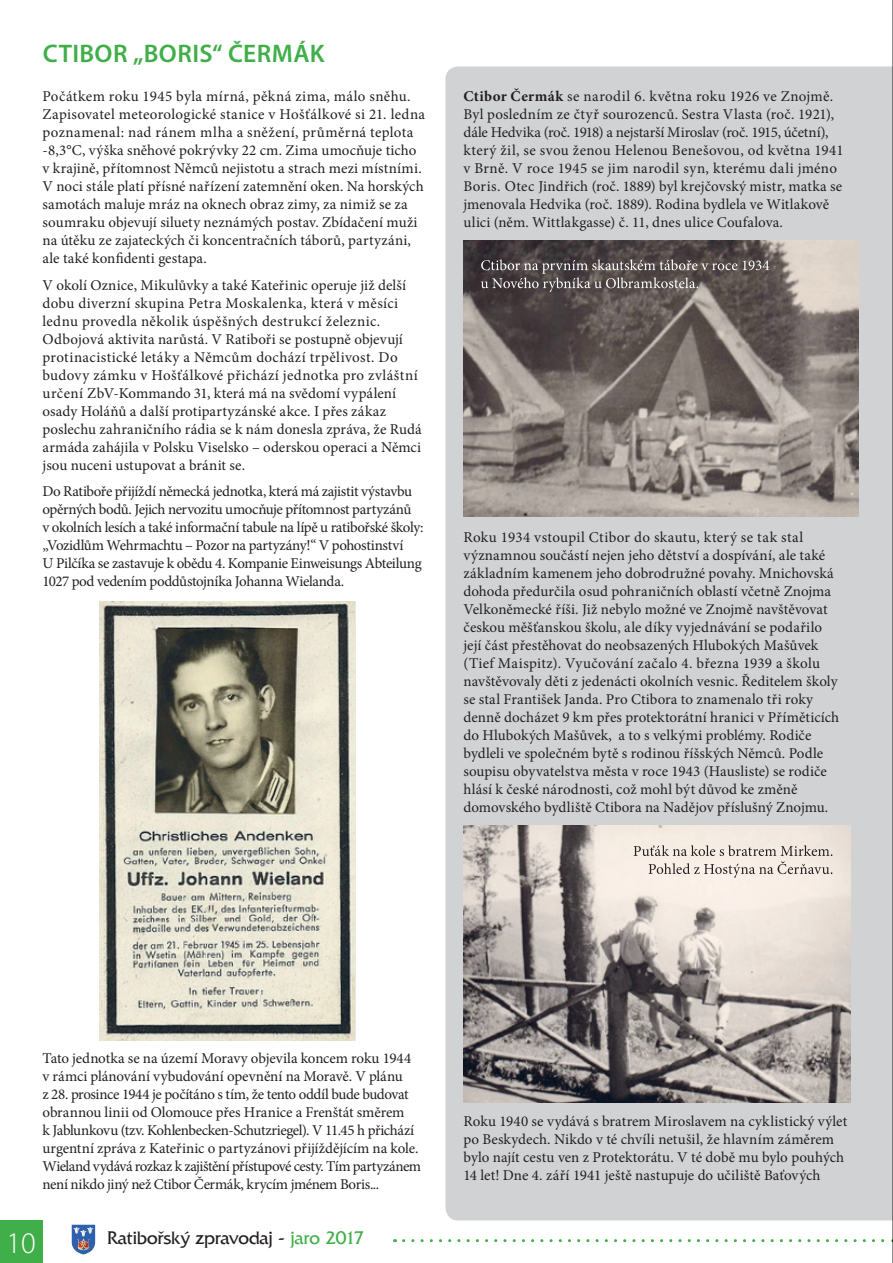
<style>
.page{position:relative;width:893px;height:1263px;background:#fff}
.page>*{position:absolute;margin:0;border:0;box-sizing:border-box;transform-origin:0 0}
.t1{font:300 30px "Myriad Pro";color:#fff}
.t2{font:600 25.5px "Myriad Pro";letter-spacing:.015em;color:#40ae49}
.t3{font:18.9px "France";letter-spacing:-.015em;color:#231f20}
.t4{font:15px/18px "Minion Pro";letter-spacing:.005em;color:#231f20}
.t5{font:15px/18px "Minion Pro";letter-spacing:-.015em;color:#231f20}
.t6{font:15px/18px "Minion Pro";letter-spacing:-.025em;color:#231f20}
.s1{font-weight:700}
.s2{color:#40ae49}
</style>
<div class="page">
<svg style="left:72px;top:1225px;width:23px;height:29px"></svg>
<div style="left:0;top:1220px;width:43px;height:43px;background:#40ae49"></div>
<svg style="left:404px;top:1239px;width:488px;height:3px"></svg>
<div style="left:445px;top:66px;width:447px;height:1154px;background:#d1d2d4"></div>
<img style="left:99px;top:601px;width:255px;height:439px">
<hr style="left:892px;top:0;width:1px;height:1263px;background:#231f20">
<img style="left:463px;top:240px;width:395px;height:277px">
<img style="left:463px;top:826px;width:387px;height:276px">
<svg style="left:481px;top:259px;width:288px;height:33px"></svg>
<svg style="left:634px;top:845px;width:198px;height:33px"></svg>
<h2 class="t2" style="left:43px;top:37px;width:283px">CTIBOR „BORIS“ ČERMÁK</h2>
<p class="t4" style="left:43px;top:88px;width:384px">Počátkem roku 1945 byla mírná, pěkná zima, málo sněhu.<br>Zapisovatel meteorologické stanice v Hošťálkové si 21. ledna poznamenal: nad ránem mlha a sněžení, průměrná teplota -8,3°C, výška sněhové pokrývky 22 cm. Zima umocňuje ticho v krajině, přítomnost Němců nejistotu a strach mezi místními.<br>V noci stále platí přísné nařízení zatemnění oken. Na horských samotách maluje mráz na oknech obraz zimy, za nimiž se za soumraku objevují siluety neznámých postav. Zbídačení muži na útěku ze zajateckých či koncentračních táborů, partyzáni, ale také konfidenti gestapa.</p>
<p class="t4" style="left:43px;top:276px;width:381px">V okolí Oznice, Mikulůvky a také Kateřinic operuje již delší dobu diverzní skupina Petra Moskalenka, která v měsíci lednu provedla několik úspěšných destrukcí železnic.<br>Odbojová aktivita narůstá. V Ratiboři se postupně objevují protinacistické letáky a Němcům dochází trpělivost. Do budovy zámku v Hošťálkové přichází jednotka pro zvláštní určení ZbV-Kommando 31, která má na svědomí vypálení osady Holáňů a další protipartyzánské akce. I přes zákaz poslechu zahraničního rádia se k nám donesla zpráva, že Rudá armáda zahájila v Polsku Viselsko – oderskou operaci a Němci jsou nuceni ustupovat a bránit se.</p>
<p class="t6" style="left:43px;top:483px;width:383px">Do Ratiboře přijíždí německá jednotka, která má zajistit výstavbu opěrných bodů. Jejich nervozitu umocňuje přítomnost partyzánů<br>v okolních lesích a také informační tabule na lípě u ratibořské školy: „Vozidlům Wehrmachtu – Pozor na partyzány!“ V pohostinství<br>U Pilčíka se zastavuje k obědu 4. Kompanie Einweisungs Abteilung 1027 pod vedením poddůstojníka Johanna Wielanda.</p>
<p class="t4" style="left:463px;top:88px;width:382px"><span class="s1">Ctibor Čermák</span> se narodil 6. května roku 1926 ve Znojmě.<br>Byl posledním ze čtyř sourozenců. Sestra Vlasta (roč. 1921), dále Hedvika (roč. 1918) a nejstarší Miroslav (roč. 1915, účetní), který žil, se svou ženou Helenou Benešovou, od května 1941 v Brně. V roce 1945 se jim narodil syn, kterému dali jméno Boris. Otec Jindřich (roč. 1889) byl krejčovský mistr, matka se jmenovala Hedvika (roč. 1889). Rodina bydlela ve Witlakově ulici (něm. Wittlakgasse) č. 11, dnes ulice Coufalova.</p>
<p class="t4" style="left:463px;top:528px;width:377px">Roku 1934 vstoupil Ctibor do skautu, který se tak stal významnou součástí nejen jeho dětství a dospívání, ale také základním kamenem jeho dobrodružné povahy. Mnichovská dohoda předurčila osud pohraničních oblastí včetně Znojma Velkoněmecké říši. Již nebylo možné ve Znojmě navštěvovat českou měšťanskou školu, ale díky vyjednávání se podařilo její část přestěhovat do neobsazených Hlubokých Mašůvek (Tief Maispitz). Vyučování začalo 4. března 1939 a školu navštěvovaly děti z jedenácti okolních vesnic. Ředitelem školy se stal František Janda. Pro Ctibora to znamenalo tři roky denně docházet 9 km přes protektorátní hranici v Příměticích do Hlubokých Mašůvek, a to s velkými problémy. Rodiče bydleli ve společném bytě s rodinou říšských Němců. Podle soupisu obyvatelstva města v roce 1943 (Hausliste) se rodiče hlásí k české národnosti, což mohl být důvod ke změně domovského bydliště Ctibora na Nadějov příslušný Znojmu.</p>
<p class="t5" style="left:43px;top:1049px;width:380px">Tato jednotka se na území Moravy objevila koncem roku 1944 v rámci plánování vybudování opevnění na Moravě. V plánu<br>z 28. prosince 1944 je počítáno s tím, že tento oddíl bude budovat obrannou linii od Olomouce přes Hranice a Frenštát směrem<br>k Jablunkovu (tzv. Kohlenbecken-Schutzriegel). V 11.45 h přichází urgentní zpráva z Kateřinic o partyzánovi přijíždějícím na kole.<br>Wieland vydává rozkaz k zajištění přístupové cesty. Tím partyzánem není nikdo jiný než Ctibor Čermák, krycím jménem Boris...</p>
<h1 class="t1" style="left:7px;top:1226px;width:31px">10</h1>
<p class="t3" style="left:107px;top:1228px;width:258px">Ratibořský zpravodaj - <span class="s2">jaro 2017</span></p>
<p class="t4" style="left:463px;top:1113px;width:385px">Roku 1940 se vydává s bratrem Miroslavem na cyklistický výlet po Beskydech. Nikdo v té chvíli netušil, že hlavním záměrem bylo najít cestu ven z Protektorátu. V té době mu bylo pouhých 14 let! Dne 4. září 1941 ještě nastupuje do učiliště Baťových</p>
</div>
